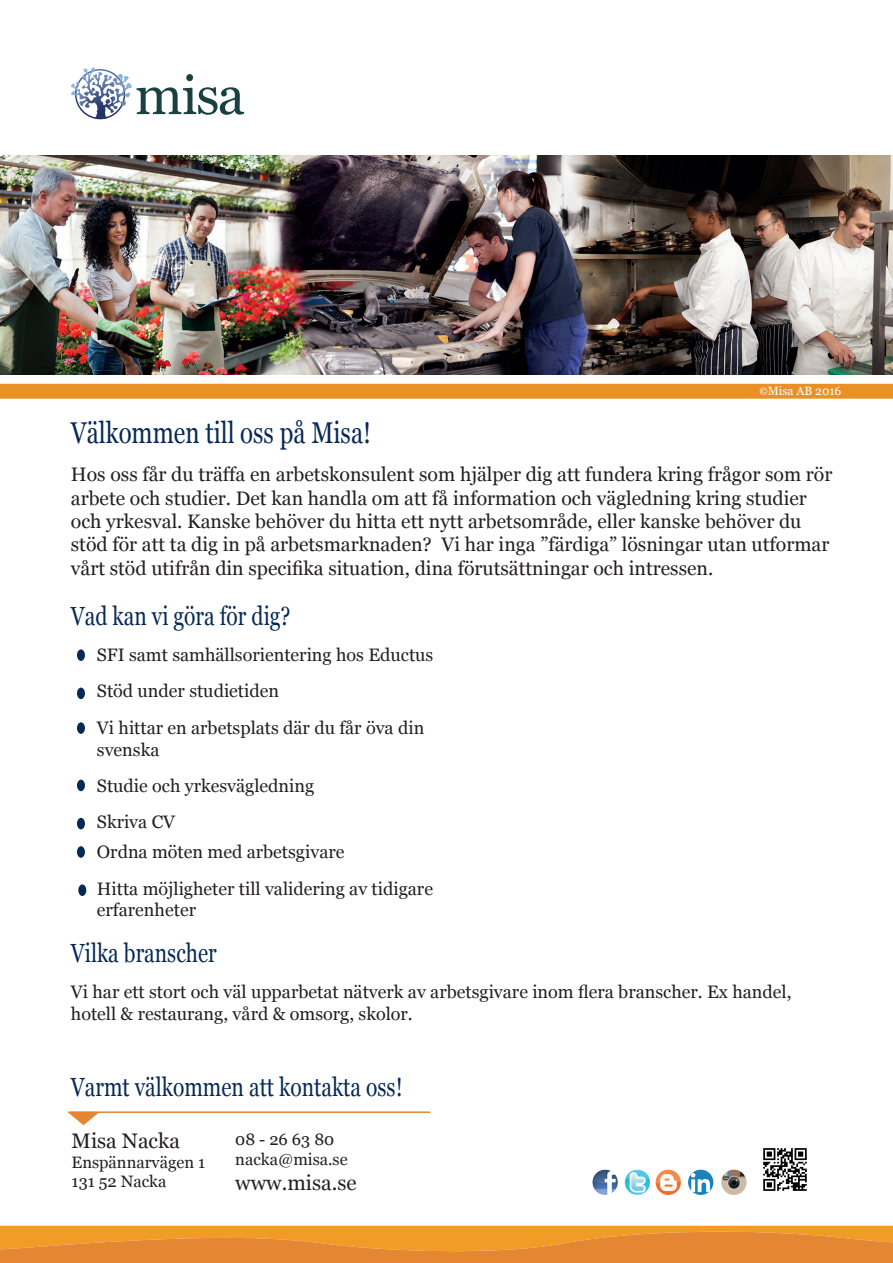
<style>
.page{position:relative;width:893px;height:1263px;background:#fff}
.page>*{position:absolute;margin:0;border:0;box-sizing:border-box;transform-origin:0 0}
.t1{font:30px "Georgia";color:#072956;scale:.8 1}
.t2{font:26.25px "Georgia";color:#072956;scale:.8 1}
.t3{font:21px "Georgia";color:#231f20}
.t4{font:19.5px/23.4px "Georgia";color:#231f20}
.t5{font:18px/36.6px "Georgia";color:#231f20}
.t6{font:16.5px/19.8px "Georgia";color:#231f20}
.t7{font:12px "Georgia";color:#fff}
.s1{font-family:"Minion Pro"}
</style>
<div class="page">
<svg style="left:1px;top:68px;width:892px;height:88px"></svg>
<img style="left:0;top:156px;width:893px;height:218px">
<img style="left:592px;top:1170px;width:26px;height:25px;border-radius:13px">
<img style="left:625px;top:1170px;width:25px;height:25px;border-radius:13px">
<img style="left:656px;top:1170px;width:25px;height:25px;border-radius:13px">
<img style="left:688px;top:1170px;width:25px;height:25px;border-radius:13px">
<img style="left:721px;top:1170px;width:25px;height:25px;border-radius:13px">
<img style="left:763px;top:1148px;width:44px;height:43px">
<svg style="left:0;top:1226px;width:893px;height:37px;background:#e98f2e"></svg>
<div style="left:0;top:384px;width:893px;height:15px;background:#ea9126"></div>
<hr style="left:69px;top:1111px;width:361px;height:2px;background:#e58531">
<svg style="left:67px;top:1112px;width:32px;height:13px"></svg>
<div style="left:77px;top:649px;width:8px;height:12px;background:#072956;border-radius:50%"></div>
<div style="left:77px;top:688px;width:8px;height:11px;background:#072956;border-radius:50%"></div>
<div style="left:77px;top:722px;width:8px;height:12px;background:#072956;border-radius:50%"></div>
<div style="left:77px;top:780px;width:8px;height:11px;background:#072956;border-radius:50%"></div>
<div style="left:77px;top:818px;width:8px;height:11px;background:#072956;border-radius:50%"></div>
<div style="left:77px;top:846px;width:8px;height:12px;background:#072956;border-radius:50%"></div>
<div style="left:78px;top:884px;width:8px;height:12px;background:#072956;border-radius:50%"></div>
<p class="t7" style="left:759px;top:383px;width:84px"><span class="s1">©</span>Misa AB 2016</p>
<h1 class="t1" style="left:71px;top:415px;width:377px">Välkommen till oss på Misa!</h1>
<p class="t4" style="left:71px;top:463px;width:763px">Hos oss får du träffa en arbetskonsulent som hjälper dig att fundera kring frågor som rör arbete och studier. Det kan handla om att få information och vägledning kring studier och yrkesval. Kanske behöver du hitta ett nytt arbetsområde, eller kanske behöver du stöd för att ta dig in på arbetsmarknaden? Vi har inga ”färdiga” lösningar utan utformar vårt stöd utifrån din specifika situation, dina förutsättningar och intressen.</p>
<h2 class="t2" style="left:71px;top:600px;width:276px">Vad kan vi göra för dig?</h2>
<p class="t5" style="left:97px;top:637px;width:338px">SFI samt samhällsorientering hos Eductus<br>Stöd under studietiden<br>Vi hittar en arbetsplats där du får öva din</p>
<p class="t5" style="left:97px;top:731px;width:219px">svenska<br>Studie och yrkesvägledning<br>Skriva CV</p>
<p class="t5" style="left:97px;top:834px;width:338px">Ordna möten med arbetsgivare<br>Hitta möjligheter till validering av tidigare</p>
<p class="t5" style="left:97px;top:892px;width:101px">erfarenheter</p>
<h2 class="t2" style="left:71px;top:937px;width:184px">Vilka branscher</h2>
<p class="t5" style="left:71px;top:982px;width:722px;line-height:21.6px">Vi har ett stort och väl upparbetat nätverk av arbetsgivare inom flera branscher. Ex handel, hotell &amp; restaurang, vård &amp; omsorg, skolor.</p>
<h2 class="t2" style="left:71px;top:1071px;width:416px">Varmt välkommen att kontakta oss!</h2>
<p class="t3" style="left:72px;top:1128px;width:110px">Misa Nacka</p>
<p class="t6" style="left:72px;top:1152px;width:135px">Enspännarvägen 1<br>131 52 Nacka</p>
<p class="t6" style="left:235px;top:1130px;width:114px">08 - 26 63 80 nacka@misa.se</p>
<p class="t3" style="left:235px;top:1170px;width:123px">www.misa.se</p>
</div>
